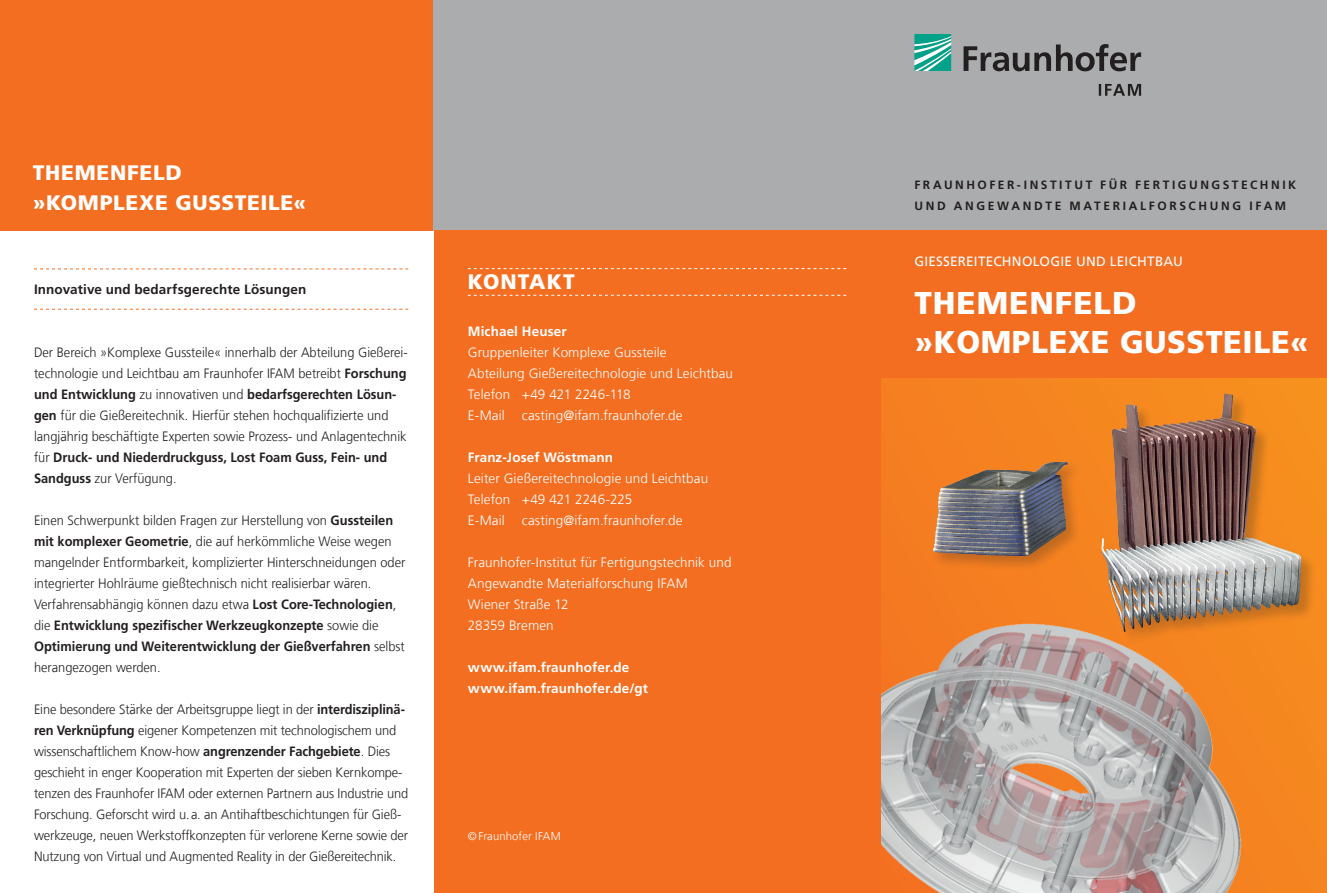
<style>
.page{position:relative;width:1327px;height:893px;background:#fff}
.page>*{position:absolute;margin:0;border:0;box-sizing:border-box;transform-origin:0 0}
.t1{font:900 31.5px/39px "Frutiger LT Com";letter-spacing:.02em;color:#fff}
.t2{font:900 21px/30px "Frutiger LT Com";letter-spacing:.03em;color:#fff}
.t3{font:900 21px "Frutiger LT Com";letter-spacing:.05em;color:#fff}
.t4{font:300 13.5px/21px "Frutiger LT Com";color:#231f20;scale:.95 1}
.t5{font:300 13.5px/21px "Frutiger LT Com";letter-spacing:.005em;color:#fff}
.t6{font:700 13.5px/21px "Frutiger LT Com";letter-spacing:.005em;color:#fff}
.t7{font:700 13.5px "Frutiger LT Com";letter-spacing:.01em;color:#231f20}
.t8{font:13.5px "Frutiger LT Com";letter-spacing:.02em;color:#fff}
.t9{font:700 12px/21px "Frutiger LT Com";letter-spacing:.215em;color:#231f20}
.t10{font:300 11.25px "Frutiger LT Com";letter-spacing:.01em;color:#fff}
.s1{font-weight:700}
</style>
<div class="page">
<div style="left:0;top:0;width:434px;height:231px;background:#f36e21"></div>
<div style="left:880px;top:366px;width:447px;height:527px;background:#f58520"></div>
<div style="left:434px;top:0;width:893px;height:231px;background:#aaacad"></div>
<img style="left:880px;top:605px;width:362px;height:288px">
<div style="left:880px;top:231px;width:447px;height:147px;background:#f36e21"></div>
<div style="left:434px;top:231px;width:446px;height:662px;background:#f36e21"></div>
<svg style="left:914px;top:34px;width:37px;height:37px"></svg>
<svg style="left:963px;top:44px;width:178px;height:27px"></svg>
<svg style="left:1098px;top:84px;width:43px;height:12px"></svg>
<svg style="left:34px;top:269px;width:374px;height:1px"></svg>
<svg style="left:34px;top:309px;width:374px;height:1px"></svg>
<svg style="left:468px;top:295px;width:378px;height:1px"></svg>
<svg style="left:468px;top:268px;width:378px;height:1px"></svg>
<div style="left:931px;top:460px;width:152px;height:112px;background:#231f20;opacity:.24"></div>
<img style="left:933px;top:462px;width:133px;height:94px">
<div style="left:1112px;top:394px;width:158px;height:205px;background:#231f20;opacity:.24"></div>
<img style="left:1112px;top:394px;width:112px;height:144px">
<div style="left:1102px;top:538px;width:215px;height:109px;background:#231f20;opacity:.23"></div>
<img style="left:1142px;top:537px;width:104px;height:12px">
<h2 class="t2" style="left:33px;top:157px;width:275px">THEMENFELD »KOMPLEXE GUSSTEILE«</h2>
<p class="t7" style="left:34px;top:281px;width:274px">Innovative und bedarfsgerechte Lösungen</p>
<p class="t4" style="left:34px;top:342px;width:395px">Der Bereich »Komplexe Gussteile« innerhalb der Abteilung Gießerei&shy;technologie und Leichtbau am Fraunhofer IFAM betreibt <span class="s1">Forschung und Entwicklung</span> zu innovativen und <span class="s1">bedarfsgerechten Lösun&shy;gen</span> für die Gießereitechnik. Hierfür stehen hochqualifizierte und langjährig beschäftigte Experten sowie Prozess- und Anlagentechnik für <span class="s1">Druck- und Niederdruckguss, Lost Foam Guss, Fein- und Sandguss</span> zur Verfügung.</p>
<p class="t4" style="left:34px;top:510px;width:392px">Einen Schwerpunkt bilden Fragen zur Herstellung von <span class="s1">Gussteilen mit komplexer Geometrie</span>, die auf herkömmliche Weise wegen mangelnder Entformbarkeit, komplizierter Hinterschneidungen oder integrierter Hohlräume gießtechnisch nicht realisierbar wären.<br>Verfahrensabhängig können dazu etwa <span class="s1">Lost Core-Technologien</span>, die <span class="s1">Entwicklung spezifischer Werkzeugkonzepte</span> sowie die <span class="s1">Optimierung und Weiterentwicklung der Gießverfahren</span> selbst herangezogen werden.</p>
<p class="t4" style="left:34px;top:699px;width:395px">Eine besondere Stärke der Arbeitsgruppe liegt in der <span class="s1">interdisziplinä&shy;ren Verknüpfung</span> eigener Kompetenzen mit technologischem und wissenschaftlichem Know-how <span class="s1">angrenzender Fachgebiete</span>. Dies geschieht in enger Kooperation mit Experten der sieben Kernkompe&shy;tenzen des Fraunhofer IFAM oder externen Partnern aus Industrie und Forschung. Geforscht wird u.a. an Antihaftbeschichtungen für Gieß&shy;werkzeuge, neuen Werkstoffkonzepten für verlorene Kerne sowie der Nutzung von Virtual und Augmented Reality in der Gießereitechnik.</p>
<h2 class="t3" style="left:468px;top:269px;width:109px">KONTAKT</h2>
<p class="t6" style="left:468px;top:321px;width:100px">Michael Heuser</p>
<p class="t5" style="left:468px;top:342px;width:267px">Gruppenleiter Komplexe Gussteile<br>Abteilung Gießereitechnologie und Leichtbau<br>Telefon +49 421 2246-118<br>E-Mail</p>
<p class="t5" style="left:522px;top:405px;width:162px">casting@ifam.fraunhofer.de</p>
<p class="t6" style="left:468px;top:447px;width:147px">Franz-Josef Wöstmann</p>
<p class="t5" style="left:468px;top:468px;width:242px">Leiter Gießereitechnologie und Leichtbau<br>Telefon +49 421 2246-225<br>E-Mail</p>
<p class="t5" style="left:522px;top:510px;width:162px">casting@ifam.fraunhofer.de</p>
<p class="t5" style="left:468px;top:552px;width:265px">Fraunhofer-Institut für Fertigungstechnik und<br>Angewandte Materialforschung IFAM<br>Wiener Straße 12<br>28359 Bremen</p>
<p class="t6" style="left:468px;top:657px;width:182px">www.ifam.fraunhofer.de www.ifam.fraunhofer.de/gt</p>
<p class="t10" style="left:468px;top:830px;width:94px">© Fraunhofer IFAM</p>
<p class="t9" style="left:914px;top:174px;width:383px">FRAUNHOFER-INSTITUT FÜR FERTIGUNGSTECHNIK<br>UND ANGEWANDTE MATERIALFORSCHUNG IFAM</p>
<p class="t8" style="left:914px;top:254px;width:270px">GIESSEREITECHNOLOGIE UND LEICHTBAU</p>
<h1 class="t1" style="left:914px;top:283px;width:396px">THEMENFELD »KOMPLEXE GUSSTEILE«</h1>
</div>
